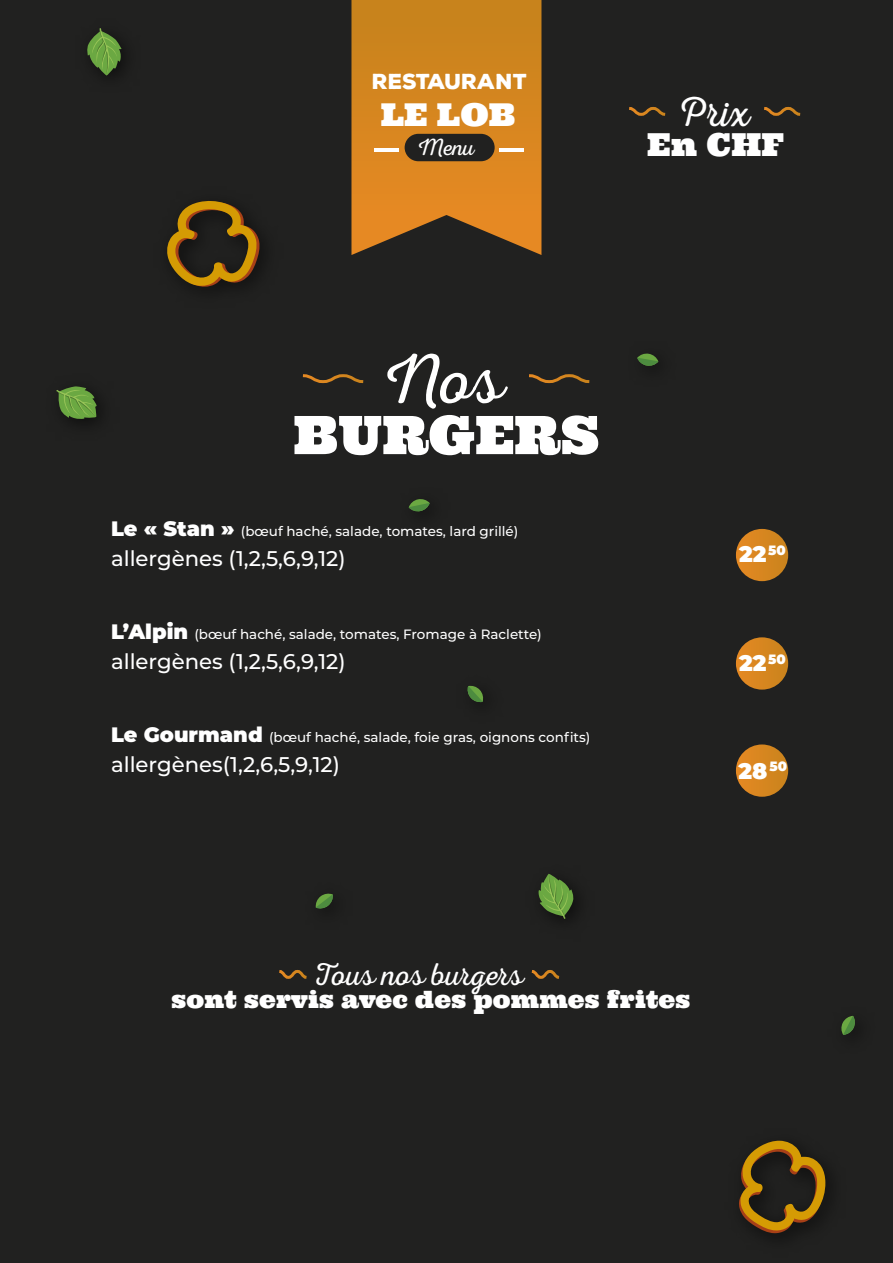
<style>
.page{position:relative;width:893px;height:1263px;background:#212120}
.page>*{position:absolute;margin:0;border:0;box-sizing:border-box;transform-origin:0 0}
.t1{font:70.5px "Nexa Rust Script L 0";color:#fff}
.t2{font:53.1px "Ultra";color:#fff}
.t3{font:42px "Nexa Rust Script L 0";color:#fff}
.t4{font:31.65px "Nexa Rust Script L 0";letter-spacing:-.005em;color:#fff}
.t5{font:31.65px "Ultra";color:#fff}
.t6{font:31.5px "Ultra";color:#fff}
.t7{font:23.85px "Ultra";color:#fff}
.t8{font:23.55px "Nexa Rust Script L 0";color:#fff}
.t9{font:900 22.5px "Montserrat";color:#fff}
.t10{font:500 21.3px "Montserrat";color:#fff}
.t11{font:900 21px "Nexa Rust Sans";letter-spacing:-.01em;color:#fff}
.t12{font:500 13.5px "Montserrat";color:#fff}
.s1{font-weight:900;font-size:20.85px}
</style>
<div class="page">
<div style="left:351px;top:0;width:190px;height:9px;background:#c8831c"></div>
<img style="left:73px;top:9px;width:780px;height:1226px">
<svg style="left:538px;top:874px;width:36px;height:45px"></svg>
<svg style="left:56px;top:386px;width:41px;height:33px"></svg>
<svg style="left:86px;top:28px;width:36px;height:48px"></svg>
<svg style="left:739px;top:1140px;width:86px;height:93px"></svg>
<svg style="left:166px;top:200px;width:94px;height:87px"></svg>
<svg style="left:841px;top:1016px;width:14px;height:19px"></svg>
<svg style="left:409px;top:498px;width:21px;height:14px"></svg>
<svg style="left:315px;top:893px;width:18px;height:16px"></svg>
<svg style="left:467px;top:685px;width:17px;height:18px"></svg>
<svg style="left:637px;top:353px;width:21px;height:13px"></svg>
<h3 class="t11" style="left:372px;top:68px;width:157px">RESTAURANT</h3>
<h3 class="t6" style="left:381px;top:95px;width:136px">LE LOB</h3>
<h3 class="t8" style="left:419px;top:135px;width:58px">Menu</h3>
<h3 class="t5" style="left:647px;top:124px;width:139px">En CHF</h3>
<h3 class="t3" style="left:680px;top:89px;width:72px">Prix</h3>
<h1 class="t1" style="left:385px;top:341px;width:120px">Nos</h1>
<h2 class="t2" style="left:293px;top:400px;width:308px">BURGERS</h2>
<p class="t12" style="left:111px;top:522px;width:409px"><span class="s1">Le « Stan »</span> (bœuf haché, salade, tomates, lard grillé)</p>
<h3 class="t10" style="left:111px;top:544px;width:236px">allergènes (1,2,5,6,9,12)</h3>
<h3 class="t9" style="left:739px;top:537px;width:48px">22<sup>50</sup></h3>
<p class="t12" style="left:111px;top:625px;width:432px"><span class="s1">L’Alpin</span> (bœuf haché, salade, tomates, Fromage à Raclette)</p>
<h3 class="t10" style="left:111px;top:646px;width:236px">allergènes (1,2,5,6,9,12)</h3>
<h3 class="t9" style="left:739px;top:646px;width:48px">22<sup>50</sup></h3>
<p class="t12" style="left:111px;top:728px;width:481px"><span class="s1">Le Gourmand</span> (bœuf haché, salade, foie gras, oignons confits)</p>
<h3 class="t10" style="left:111px;top:749px;width:230px">allergènes(1,2,6,5,9,12)</h3>
<h3 class="t9" style="left:739px;top:754px;width:50px">28<sup>50</sup></h3>
<h3 class="t4" style="left:316px;top:957px;width:209px">Tous nos burgers</h3>
<h3 class="t7" style="left:171px;top:984px;width:521px">sont servis avec des pommes frites</h3>
</div>
